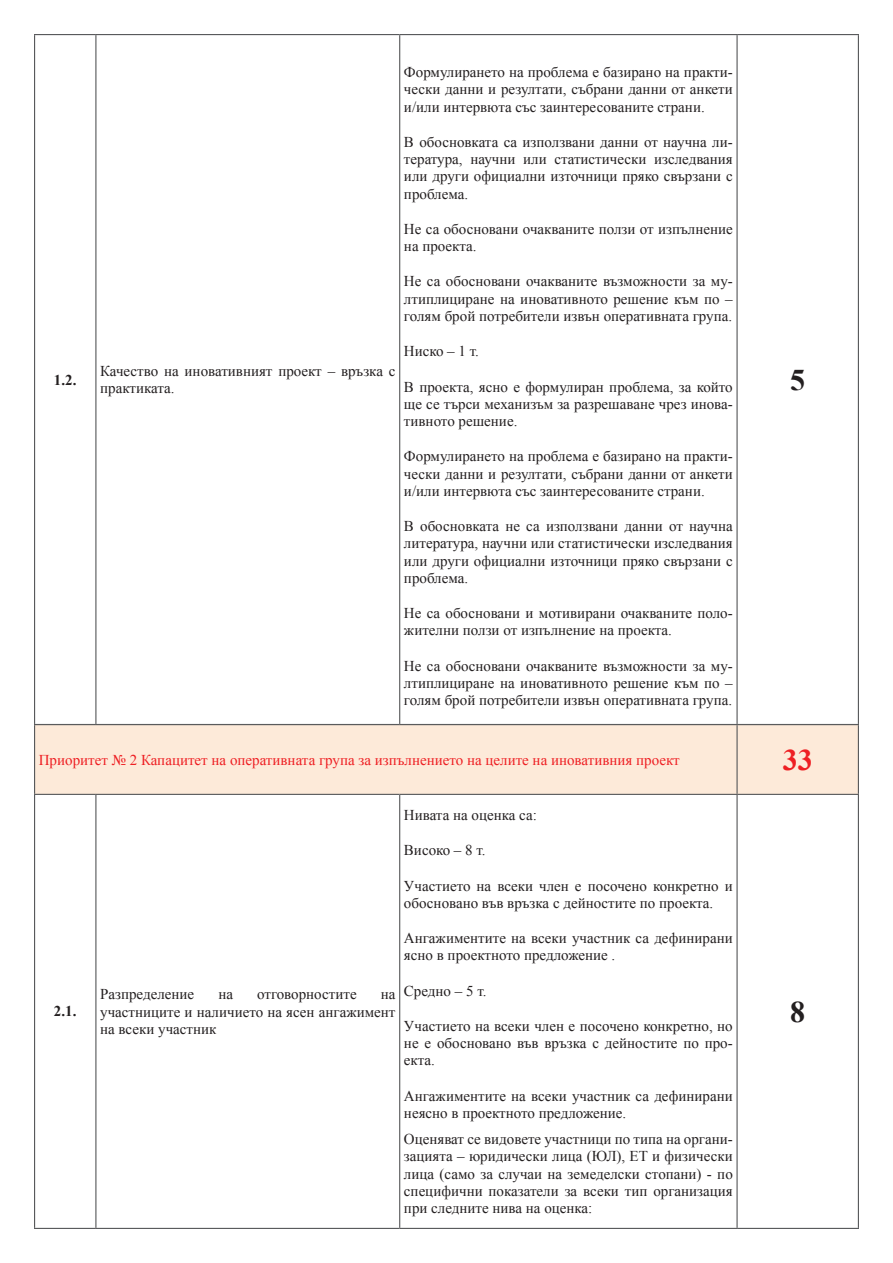
<style>
.page{position:relative;width:893px;height:1263px;background:#fff}
.page>*{position:absolute;margin:0;border:0;box-sizing:border-box;transform-origin:0 0}
.t1{font:700 30px "Times New Roman";color:#231f20}
.t2{font:700 30px "Times New Roman";color:#ee1f23}
.t3{font:15px/17.2px "Times New Roman";color:#231f20;text-align:justify}
.t4{font:15px "Times New Roman";color:#ee1f23}
.t5{font:700 15px "Times New Roman";color:#231f20}
</style>
<div class="page">
<hr style="left:34px;top:34px;width:62px;height:1px;background:#57585a">
<hr style="left:34px;top:35px;width:1px;height:689px;background:#57585a">
<hr style="left:96px;top:34px;width:304px;height:1px;background:#57585a">
<hr style="left:95px;top:35px;width:1px;height:689px;background:#57585a">
<hr style="left:400px;top:34px;width:337px;height:1px;background:#57585a">
<hr style="left:399px;top:35px;width:1px;height:689px;background:#57585a">
<hr style="left:737px;top:34px;width:122px;height:1px;background:#57585a">
<hr style="left:736px;top:35px;width:2px;height:689px;background:#57585a">
<hr style="left:858px;top:35px;width:1px;height:689px;background:#57585a">
<div style="left:35px;top:725px;width:823px;height:69px;background:#fdead9"></div>
<hr style="left:34px;top:724px;width:62px;height:1px;background:#57585a">
<hr style="left:34px;top:725px;width:1px;height:69px;background:#57585a">
<hr style="left:96px;top:724px;width:304px;height:1px;background:#57585a">
<hr style="left:400px;top:724px;width:337px;height:1px;background:#57585a">
<hr style="left:737px;top:724px;width:122px;height:1px;background:#57585a">
<hr style="left:736px;top:725px;width:2px;height:69px;background:#57585a">
<hr style="left:858px;top:725px;width:1px;height:69px;background:#57585a">
<hr style="left:34px;top:794px;width:62px;height:1px;background:#57585a">
<hr style="left:34px;top:795px;width:1px;height:433px;background:#57585a">
<hr style="left:96px;top:794px;width:304px;height:1px;background:#57585a">
<hr style="left:95px;top:795px;width:1px;height:433px;background:#57585a">
<hr style="left:400px;top:794px;width:337px;height:1px;background:#57585a">
<hr style="left:399px;top:795px;width:1px;height:433px;background:#57585a">
<hr style="left:737px;top:794px;width:122px;height:1px;background:#57585a">
<hr style="left:736px;top:795px;width:2px;height:433px;background:#57585a">
<hr style="left:858px;top:795px;width:1px;height:433px;background:#57585a">
<hr style="left:34px;top:1228px;width:62px;height:1px;background:#57585a">
<hr style="left:96px;top:1228px;width:304px;height:1px;background:#57585a">
<hr style="left:400px;top:1228px;width:337px;height:1px;background:#57585a">
<hr style="left:737px;top:1228px;width:122px;height:1px;background:#57585a">
<p class="t5" style="left:54px;top:369px;width:24px">1.2.</p>
<p class="t3" style="left:100px;top:362px;width:297px">Качество на иновативният проект – връзка с практиката.</p>
<p class="t3" style="left:404px;top:63px;width:330px">Формулирането на проблема е базирано на практи&shy;чески данни и резултати, събрани данни от анкети и/или интервюта със заинтересованите страни.</p>
<p class="t3" style="left:404px;top:133px;width:330px">В обосновката са използвани данни от научна ли&shy;тература, научни или статистически изследвания или други официални източници пряко свързани с проблема.</p>
<p class="t3" style="left:404px;top:220px;width:330px">Не са обосновани очакваните ползи от изпълнение на проекта.</p>
<p class="t3" style="left:404px;top:273px;width:330px">Не са обосновани очакваните възможности за му&shy;лтиплициране на иновативното решение към по – голям брой потребители извън оперативната група.</p>
<p class="t3" style="left:404px;top:342px;width:76px">Ниско – 1 т.</p>
<p class="t3" style="left:404px;top:378px;width:330px">В проекта, ясно е формулиран проблема, за който ще се търси механизъм за разрешаване чрез инова&shy;тивното решение.</p>
<p class="t3" style="left:404px;top:447px;width:330px">Формулирането на проблема е базирано на практи&shy;чески данни и резултати, събрани данни от анкети и/или интервюта със заинтересованите страни.</p>
<p class="t3" style="left:404px;top:517px;width:330px">В обосновката не са използвани данни от научна литература, научни или статистически изследвания или други официални източници пряко свързани с проблема.</p>
<p class="t3" style="left:404px;top:604px;width:330px">Не са обосновани и мотивирани очакваните поло&shy;жителни ползи от изпълнение на проекта.</p>
<p class="t3" style="left:404px;top:657px;width:330px">Не са обосновани очакваните възможности за му&shy;лтиплициране на иновативното решение към по – голям брой потребители извън оперативната група.</p>
<p class="t1" style="left:790px;top:359px;width:16px">5</p>
<p class="t4" style="left:39px;top:749px;width:642px">Приоритет № 2 Капацитет на оперативната група за изпълнението на целите на иновативния проект</p>
<p class="t2" style="left:783px;top:739px;width:31px">33</p>
<p class="t5" style="left:54px;top:1001px;width:24px">2.1.</p>
<p class="t3" style="left:100px;top:985px;width:96px">Разпределение</p>
<p class="t3" style="left:218px;top:985px;width:16px">на</p>
<p class="t3" style="left:257px;top:985px;width:101px">отговорностите</p>
<p class="t3" style="left:100px;top:985px;width:297px;text-indent:281px">на участниците и наличието на ясен ангажимент на всеки участник</p>
<p class="t3" style="left:404px;top:806px;width:134px">Нивата на оценка са:</p>
<p class="t3" style="left:404px;top:841px;width:83px">Високо – 8 т.</p>
<p class="t3" style="left:404px;top:877px;width:330px">Участието на всеки член е посочено конкретно и обосновано във връзка с дейностите по проекта.</p>
<p class="t3" style="left:404px;top:929px;width:330px">Ангажиментите на всеки участник са дефинирани ясно в проектното предложение .</p>
<p class="t3" style="left:404px;top:982px;width:84px">Средно – 5 т.</p>
<p class="t3" style="left:404px;top:1017px;width:330px">Участието на всеки член е посочено конкретно, но не е обосновано във връзка с дейностите по про&shy;екта.</p>
<p class="t3" style="left:404px;top:1087px;width:330px">Ангажиментите на всеки участник са дефинирани неясно в проектното предложение.</p>
<p class="t3" style="left:404px;top:1130px;width:330px">Оценяват се видовете участници по типа на органи&shy;зацията – юридически лица (ЮЛ), ЕТ и физически лица (само за случаи на земеделски стопани) - по специфични показатели за всеки тип организация при следните нива на оценка:</p>
<p class="t1" style="left:790px;top:991px;width:16px">8</p>
</div>
